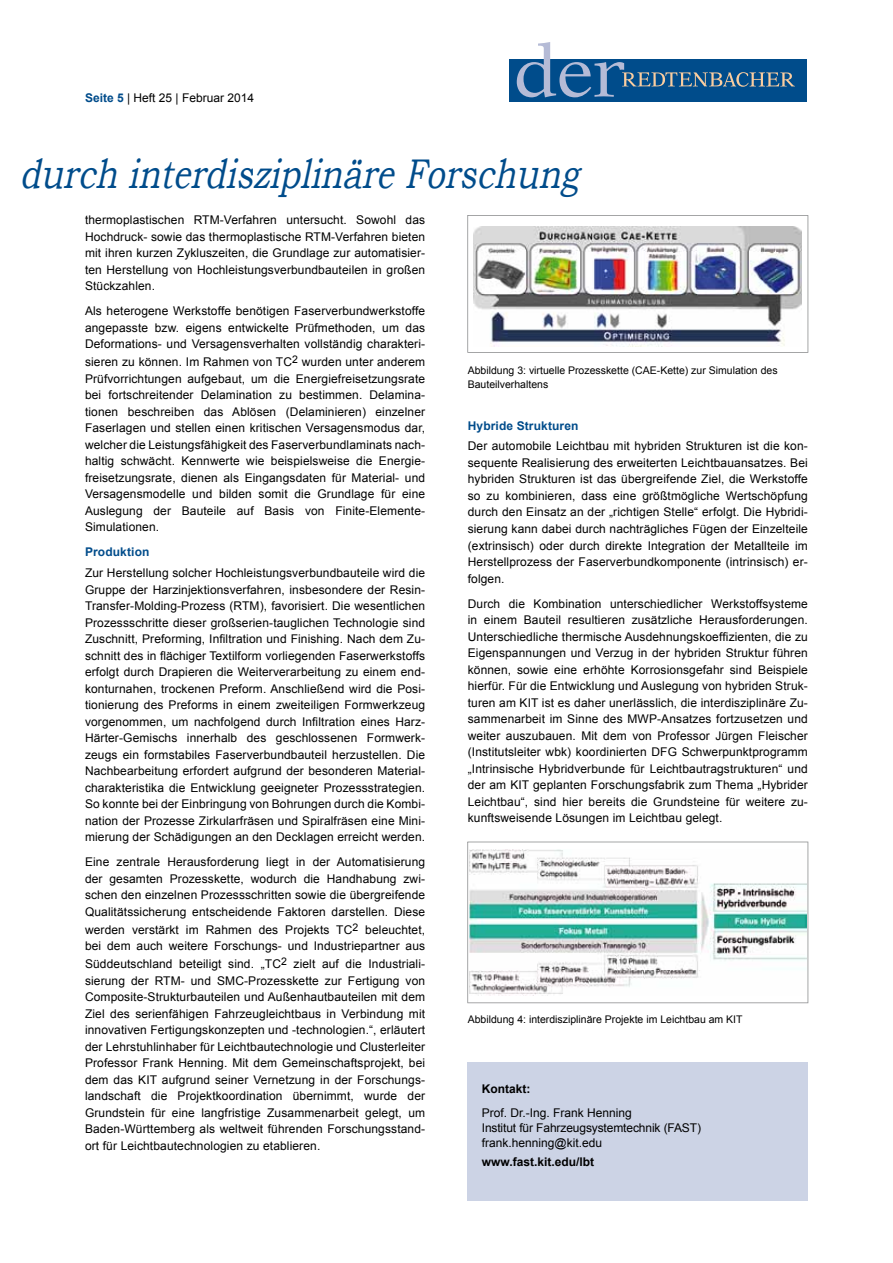
<style>
.page{position:relative;width:893px;height:1263px;background:#fff}
.page>*{position:absolute;margin:0;border:0;box-sizing:border-box;transform-origin:0 0}
.t1{font:italic 41.4px "Bookman Old Style";color:#004c8b;scale:.79 1}
.t2{font:12px/16.5px "Arial";letter-spacing:.01em;color:#000;text-align:justify}
.t3{font:12px/15px "Arial";letter-spacing:-.01em;color:#000}
.t4{font:700 12px "Arial";color:#000}
.t5{font:700 12px "Arial";letter-spacing:.01em;color:#004c8b}
.t6{font:10.5px/13.5px "Arial";color:#000}
.s1{font-weight:700;color:#004c8b}
</style>
<div class="page">
<div style="left:509px;top:60px;width:298px;height:42px;background:#004c8b"></div>
<svg style="left:517px;top:42px;width:278px;height:55px"></svg>
<div style="left:468px;top:1062px;width:340px;height:138px;background:#ccd3e5"></div>
<svg style="left:467px;top:215px;width:341px;height:138px"></svg>
<svg style="left:467px;top:842px;width:341px;height:161px"></svg>
<p class="t2" style="left:85px;top:90px;width:170px"><span class="s1">Seite 5</span> | Heft 25 | Februar 2014</p>
<h1 class="t1" style="left:20px;top:147px;width:723px">durch interdisziplinäreForschung</h1>
<p class="t2" style="left:85px;top:212px;width:342px">thermoplastischen RTM-Verfahren unter sucht. Sowohl das Hochdruck- sowie das thermoplastische RTM-Verfahren bieten mit ihren kurzen Zykluszeiten, die Grundlage zur automatisier&shy;ten Herstellung von Hochleistungsverbundbauteilen in großen Stückzahlen.</p>
<p class="t2" style="left:85px;top:303px;width:342px">Als heterogene Werkstoffe benötigen Faserverbundwerkstoffe angepasste bzw. eigens entwickelte Prüfmethoden, um das Deformations- und Versagensverhalten vollständig charakteri-</p>
<p class="t2" style="left:85px;top:354px;width:342px">sieren zu können. Im Rahmen von TC<sup>2</sup> wurden unter anderem Prüfvorrichtungen aufgebaut, um die Energiefreisetzungs rate bei fortschreitender Delamination zu bestimmen. Delamina&shy;tionen beschreiben das Ablösen (Delaminieren) einzelner Faserl agen und stellen einen kritischen Versagensmodus dar, welcher die Leistungsfähigkeit des Faserverbund laminats nach&shy;haltig schwächt. Kennwerte wie beispielsweise die Energie&shy;freisetzungsrate, dienen als Eingangsdaten für Material - und Versagensmodelle und bilden somit die Grundlage für eine Auslegung der Bauteile auf Basis von Finite-Elemente-Simulationen .</p>
<p class="t5" style="left:85px;top:544px;width:66px">Produktion</p>
<p class="t2" style="left:85px;top:565px;width:342px">Zur Herstellung solcher Hochleistungsverbundbauteile wird die Gruppe der Harzinjektionsverfahren, insbesondere der Resin-Transfer-Molding-Prozess (RTM), favorisiert. Die wesentlichen Prozessschritte dieser großserien-tauglichen Technologie sind Zuschnitt, Preforming, Infiltration und Finishing. Nach dem Zu&shy;schnitt des in flächiger Textilform vorliegenden Faserwerkstoffs erfolgt durch Drapieren die Weiterverarbeitung zu einem end&shy;konturnahen, trockenen Preform. Anschließend wird die Posi&shy;tionierung des Preforms in einem zweiteiligen Formwerk zeug vorgenommen, um nachfolgend durch Infiltration eines Harz-Härter-Gemischs innerhalb des geschlossenen Formwerk&shy;zeugs ein formstabiles Faserverbundbauteil herzustellen. Die Nachbearbeitung erfordert aufgrund der besonderen Material&shy;charakteristika die Entwicklung geeigneter Prozessstrategien.<br>So konnte bei der Einbringung von Bohrungen durch die Kombi&shy;nation der Prozesse Zirkularfräsen und Spiralfräsen eine Mini&shy;mierung der Schädigungen an den Decklagen erreicht werden.</p>
<p class="t2" style="left:85px;top:854px;width:342px">Eine zentrale Herausforderung liegt in der Automatisierung der gesamten Prozesskette, wodurch die Handhabung zwi&shy;schen den einzelnen Prozessschritten sowie die übergreifende Qualitätssicherung entscheidende Faktoren darstellen. Diese</p>
<p class="t2" style="left:85px;top:921px;width:342px">werden verstärkt im Rahmen des Projekts TC<sup>2</sup> beleuchtet, bei dem auch weitere Forschungs- und Industriepartner aus</p>
<p class="t2" style="left:85px;top:956px;width:342px">Süddeutschland beteiligt sind. „TC<sup>2</sup> zielt auf die Industriali&shy;sierung der RTM- und SMC-Prozesskette zur Fertigung von Composite- Strukturbauteilen und Außenhautbauteilen mit dem Ziel des serienfähigen Fahrzeugleichtbaus in Verbindung mit innovativen Fertigungskonzepten und -technologien.“, erläutert der Lehrstuhlinhaber für Leichtbautechnologie und Clusterleiter Professor Frank Henning. Mit dem Gemeinschaftsprojekt, bei dem das KIT aufgrund seiner Vernetzung in der Forschungs&shy;landschaft die Projektkoordination übernimmt, wurde der Grundstein für eine langfristige Zusammenarbeit gelegt, um Baden-Württemberg als weltweit führenden Forschungsstand&shy;ort für Leichtbautechnologien zu etablieren.</p>
<p class="t6" style="left:468px;top:364px;width:311px">Abbildung 3: virtuelle Prozesskette (CAE-Kette) zur Simulation des<br>Bauteilverhaltens</p>
<p class="t5" style="left:468px;top:417px;width:112px">Hybride Strukturen</p>
<p class="t2" style="left:468px;top:438px;width:342px">Der automobile Leichtbau mit hybriden Strukturen ist die kon&shy;sequente Realisierung des erweiterten Leichtbau ansatzes. Bei hybriden Strukturen ist das übergreifende Ziel, die Werkstoffe so zu kombinieren, dass eine größtmögliche Wertschöpfung durch den Einsatz an der „richtigen Stelle“ erfolgt. Die Hybridi&shy;sierung kann dabei durch nachträgliches Fügen der Einzelteile (extrinsisch) oder durch direkte Integration der Metallteile im Herstellprozess der Faserverbundkomponente (intrinsisch) er&shy;folgen.</p>
<p class="t2" style="left:468px;top:595px;width:342px">Durch die Kombination unterschiedlicher Werkstoffsysteme in einem Bauteil resultieren zusätzliche Herausforderungen.<br>Unter schiedliche thermische Ausdehnungskoeffizienten, die zu Eigenspannungen und Verzug in der hybriden Struktur führen können, sowie eine erhöhte Korrosionsgefahr sind Beispiele hierfür. Für die Entwicklung und Auslegung von hybriden Struk&shy;turen am KIT ist es daher unerlässlich, die interdisziplinäre Zu&shy;sammenarbeit im Sinne des MWP-Ansatzes fortzusetzen und weiter auszubauen. Mit dem von Professor Jürgen Fleischer (Institutsleiter wbk) koordinierten DFG Schwerpunktprogramm „Intrinsische Hybridverbunde für Leichtbautragstrukturen“ und der am KIT geplanten Forschungsfabrik zum Thema „Hybrider Leichtbau“, sind hier bereits die Grundsteine für weitere zu&shy;kunftsweisende Lösungen im Leichtbau gelegt.</p>
<p class="t6" style="left:468px;top:1012px;width:276px">Abbildung 4: interdisziplinäre Projekte im Leichtbau am KIT</p>
<p class="t4" style="left:482px;top:1081px;width:50px">Kontakt:</p>
<p class="t3" style="left:482px;top:1105px;width:221px">Prof. Dr.-Ing. Frank Henning<br>Institut für Fahrzeugsystemtechnik (FAST) frank.henning@kit.edu</p>
<p class="t4" style="left:482px;top:1154px;width:114px">www.fast.kit.edu/lbt</p>
</div>
